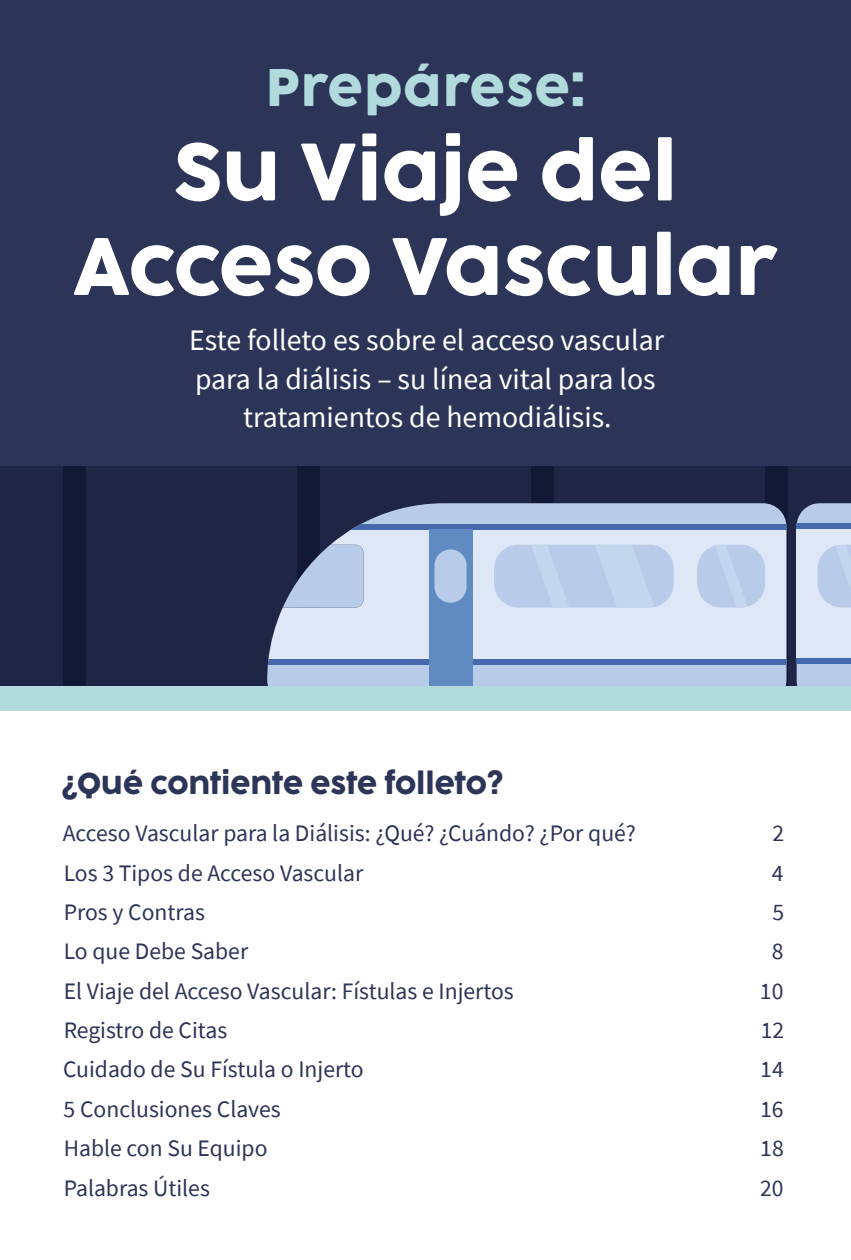
<style>
.page{position:relative;width:851px;height:1260px;background:#fff}
.page>*{position:absolute;margin:0;border:0;box-sizing:border-box;transform-origin:0 0}
.t1{font:75.25px/94.5px "Cocogoose Pro";color:#fff;text-align:center}
.t2{font:49px "Cocogoose Pro";letter-spacing:.025em;color:#b0dadc}
.t3{font:29.75px/38.5px "Source Sans Pro";color:#fff;text-align:center}
.t4{font:28px "Cocogoose Pro";color:#2c3457}
.t5{font:23.62px "Source Sans Pro";color:#2c3457}
</style>
<div class="page">
<div style="left:0;top:0;width:850px;height:617px;background:#2c3457"></div>
<div style="left:0;top:466px;width:850px;height:241px;background:#1f2645"></div>
<div style="left:63px;top:466px;width:22px;height:241px;background:#111934"></div>
<div style="left:765px;top:466px;width:22px;height:241px;background:#111934"></div>
<div style="left:297px;top:466px;width:22px;height:241px;background:#111934"></div>
<div style="left:531px;top:466px;width:22px;height:241px;background:#111934"></div>
<svg style="left:267px;top:664px;width:519px;height:23px"></svg>
<svg style="left:361px;top:503px;width:425px;height:21px"></svg>
<svg style="left:268px;top:527px;width:518px;height:132px;fill:#dee7f5"></svg>
<div style="left:494px;top:545px;width:179px;height:63px;background:#b8ccea;border-radius:24px"></div>
<div style="left:338px;top:524px;width:448px;height:5px;background:#4569ac"></div>
<div style="left:267px;top:659px;width:519px;height:5px;background:#4569ac"></div>
<div style="left:429px;top:529px;width:43px;height:163px;background:#608bc2"></div>
<div style="left:434px;top:549px;width:32px;height:54px;background:#b8ccea;border-radius:16px"></div>
<svg style="left:283px;top:545px;width:80px;height:63px"></svg>
<svg style="left:797px;top:503px;width:53px;height:20px"></svg>
<svg style="left:796px;top:664px;width:54px;height:23px"></svg>
<div style="left:796px;top:526px;width:54px;height:135px;background:#dee7f5"></div>
<div style="left:796px;top:659px;width:54px;height:5px;background:#4569ac"></div>
<div style="left:796px;top:523px;width:54px;height:6px;background:#4569ac"></div>
<svg style="left:817px;top:545px;width:33px;height:63px"></svg>
<svg style="left:594px;top:545px;width:60px;height:63px"></svg>
<svg style="left:531px;top:545px;width:38px;height:63px"></svg>
<div style="left:697px;top:545px;width:68px;height:63px;background:#b8ccea;border-radius:24px"></div>
<svg style="left:714px;top:545px;width:33px;height:63px"></svg>
<div style="left:0;top:687px;width:850px;height:24px;background:#b0dadc"></div>
<h2 class="t2" style="left:266px;top:48px;width:320px">Prepárese:</h2>
<h1 class="t1" style="left:73px;top:124px;width:706px">Su Viaje del<br>Acceso Vascular</h1>
<p class="t3" style="left:189px;top:321px;width:476px">Este folleto es sobre el acceso vascular para la diálisis – su línea vital para los tratamientos de hemodiálisis.</p>
<p class="t4" style="left:61px;top:761px;width:443px">¿Qué contiente este folleto?</p>
<p class="t5" style="left:63px;top:818px;width:574px">Acceso Vascular para la Diálisis: ¿Qué? ¿Cuándo? ¿Por qué?</p>
<p class="t5" style="left:772px;top:818px;width:13px">2</p>
<p class="t5" style="left:64px;top:858px;width:301px">Los 3 Tipos de Acceso Vascular</p>
<p class="t5" style="left:772px;top:858px;width:13px">4</p>
<p class="t5" style="left:64px;top:897px;width:143px">Pros y Contras</p>
<p class="t5" style="left:772px;top:897px;width:13px">5</p>
<p class="t5" style="left:64px;top:936px;width:186px">Lo que Debe Saber</p>
<p class="t5" style="left:771px;top:936px;width:13px">8</p>
<p class="t5" style="left:64px;top:976px;width:451px">El Viaje del Acceso Vascular: Fístulas e Injertos</p>
<p class="t5" style="left:760px;top:976px;width:25px">10</p>
<p class="t5" style="left:64px;top:1015px;width:165px">Registro de Citas</p>
<p class="t5" style="left:760px;top:1015px;width:25px">12</p>
<p class="t5" style="left:63px;top:1055px;width:302px">Cuidado de Su Fístula o Injerto</p>
<p class="t5" style="left:760px;top:1055px;width:25px">14</p>
<p class="t5" style="left:64px;top:1094px;width:219px">5 Conclusiones Claves</p>
<p class="t5" style="left:760px;top:1094px;width:25px">16</p>
<p class="t5" style="left:64px;top:1133px;width:205px">Hable con Su Equipo</p>
<p class="t5" style="left:760px;top:1133px;width:25px">18</p>
<p class="t5" style="left:64px;top:1173px;width:148px">Palabras Útiles</p>
<p class="t5" style="left:760px;top:1173px;width:25px">20</p>
</div>
